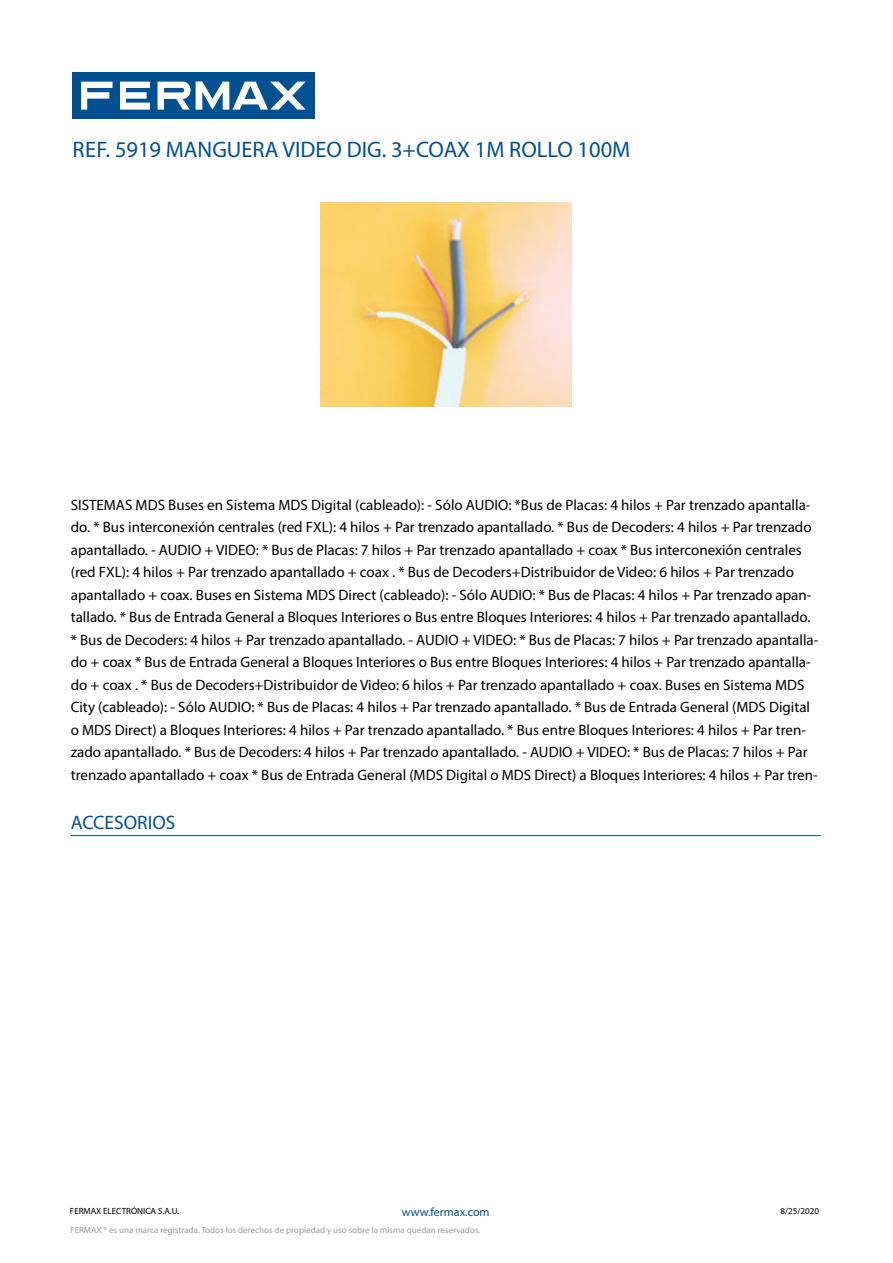
<style>
.page{position:relative;width:893px;height:1263px;background:#fff}
.page>*{position:absolute;margin:0;border:0;box-sizing:border-box;transform-origin:0 0}
.t1{font:22.5px "Myriad Pro";color:#005092}
.t2{font:19.5px "Myriad Pro";color:#005092}
.t3{font:15px/22.5px "Myriad Pro";color:#000}
.t4{font:12px "Myriad Pro";color:#005092}
.t5{font:9px "Myriad Pro";color:#9d9d9c}
.t6{font:9px "Myriad Pro";color:#000}
</style>
<div class="page">
<div style="left:72px;top:72px;width:243px;height:47px;background:#005092"></div>
<svg style="left:81px;top:82px;width:225px;height:28px"></svg>
<img style="left:320px;top:202px;width:251px;height:205px">
<hr style="left:71px;top:835px;width:750px;height:1px;background:#005092">
<h1 class="t1" style="left:73px;top:136px;width:559px">REF. 5919 MANGUERA VIDEO DIG. 3+COAX 1M ROLLO 100M</h1>
<p class="t3" style="left:71px;top:493px;width:749px">SISTEMAS MDS Buses en Sistema MDS Digital (cableado): - Sólo AUDIO: *Bus de Placas: 4 hilos + Par trenzado apantalla&shy;do. * Bus interconexión centrales (red FXL): 4 hilos + Par trenzado apantallado. * Bus de Decoders: 4 hilos + Par trenzado apantallado. - AUDIO + VIDEO: * Bus de Placas: 7 hilos + Par trenzado apantallado + coax * Bus interconexión centrales (red FXL): 4 hilos + Par trenzado apantallado + coax . * Bus de Decoders+Distribuidor de Video: 6 hilos + Par trenzado apantallado + coax. Buses en Sistema MDS Direct (cableado): - Sólo AUDIO: * Bus de Placas: 4 hilos + Par trenzado apan&shy;tallado. * Bus de Entrada General a Bloques Interiores o Bus entre Bloques Interiores: 4 hilos + Par trenzado apantallado. * Bus de Decoders: 4 hilos + Par trenzado apantallado. - AUDIO + VIDEO: * Bus de Placas: 7 hilos + Par trenzado apantalla&shy;do + coax * Bus de Entrada General a Bloques Interiores o Bus entre Bloques Interiores: 4 hilos + Par trenzado apantalla&shy;do + coax . * Bus de Decoders+Distribuidor de Video: 6 hilos + Par trenzado apantallado + coax. Buses en Sistema MDS City (cableado): - Sólo AUDIO: * Bus de Placas: 4 hilos + Par trenzado apantallado. * Bus de Entrada General (MDS Digital o MDS Direct) a Bloques Interiores: 4 hilos + Par trenzado apantallado. * Bus entre Bloques Interiores: 4 hilos + Par tren&shy;zado apantallado. * Bus de Decoders: 4 hilos + Par trenzado apantallado. - AUDIO + VIDEO: * Bus de Placas: 7 hilos + Par trenzado apantallado + coax * Bus de Entrada General (MDS Digital o MDS Direct) a Bloques Interiores: 4 hilos + Par tren-</p>
<h2 class="t2" style="left:71px;top:810px;width:106px">ACCESORIOS</h2>
<p class="t6" style="left:70px;top:1205px;width:111px">FERMAX ELECTRÓNICA S.A.U.</p>
<p class="t4" style="left:402px;top:1205px;width:89px">www.fermax.com</p>
<p class="t6" style="left:781px;top:1206px;width:40px">8/25/2020</p>
<p class="t5" style="left:70px;top:1224px;width:411px">FERMAX ® es una marca registrada. Todos los derechos de propiedad y uso sobre la misma quedan reservados.</p>
</div>
